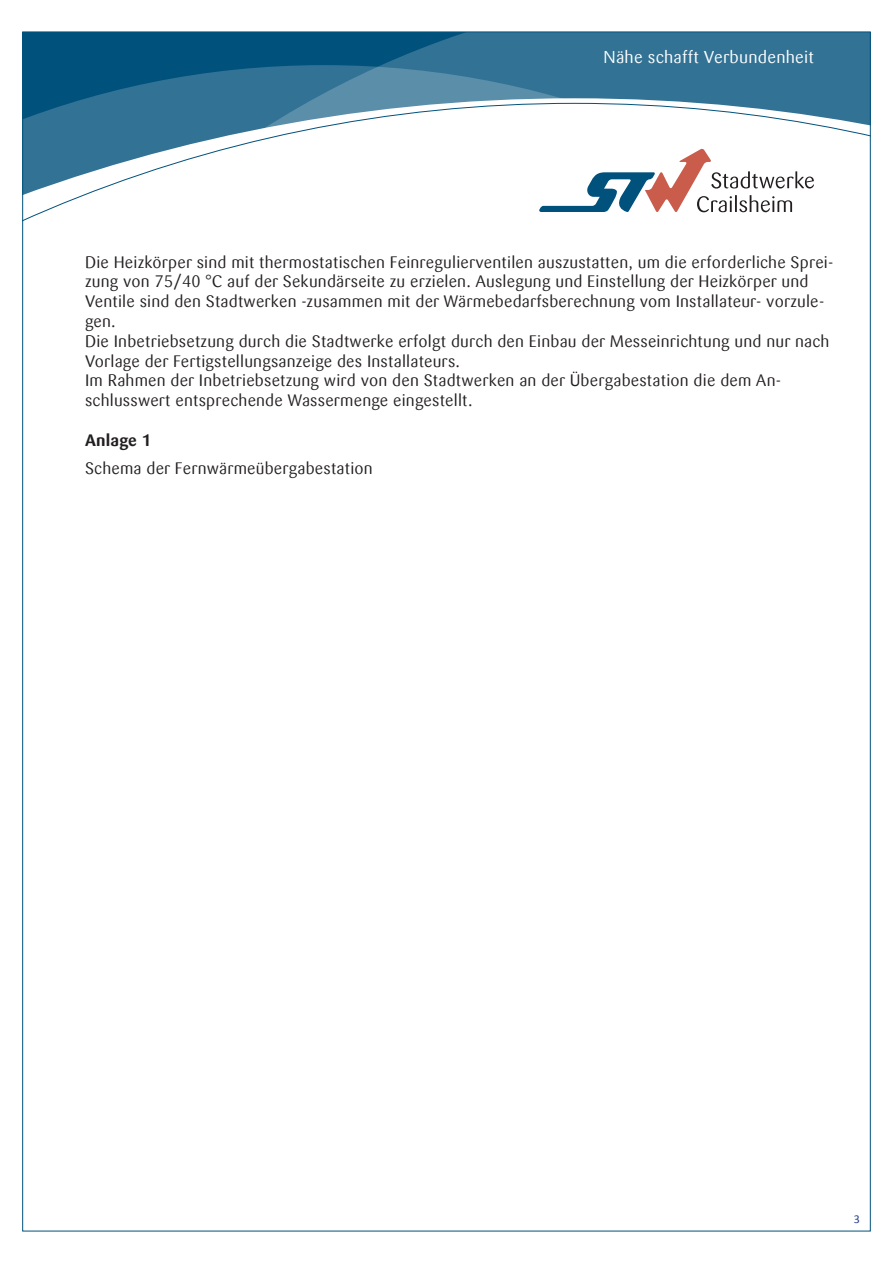
<style>
.page{position:relative;width:893px;height:1263px;background:#fff}
.page>*{position:absolute;margin:0;border:0;box-sizing:border-box;transform-origin:0 0}
.t1{font:17.1px "Sari Offc";letter-spacing:.01em;color:#fff}
.t2{font:16.5px/19.8px "Sari Offc";letter-spacing:.01em;color:#231f20}
.t3{font:700 16.5px "Sari Offc";color:#231f20}
.t4{font:12px "Calibri";color:#253f8e}
</style>
<div class="page">
<svg style="left:24px;top:34px;width:845px;height:31px;background:#1a6389"></svg>
<svg style="left:24px;top:65px;width:845px;height:33px;background:#2f7193"></svg>
<svg style="left:24px;top:98px;width:845px;height:5px;background:#5c90aa"></svg>
<svg style="left:24px;top:103px;width:845px;height:118px"></svg>
<svg style="left:539px;top:149px;width:275px;height:63px"></svg>
<p class="t1" style="left:604px;top:46px;width:212px">Nähe schafft Verbundenheit</p>
<p class="t2" style="left:85px;top:252px;width:750px">Die Heizkörper sind mit thermostatischen Feinregulierventilen auszustatten, um die erforderliche Sprei&shy;zung von 75/40 °C auf der Sekundärseite zu erzielen. Auslegung und Einstellung der Heizkörper und Ventile sind den Stadtwerken -zusammen mit der Wärmebedarfsberechnung vom I nstallateur- vorzule&shy;gen.<br>Die I nbetriebsetzung durch die Stadtwerke erfolgt durch den Einbau der Messeinrichtung und nur nach Vorlage der Fertigstellungsanzeige des I nstallateurs.<br>I m Rahmen der I nbetriebsetzung wird von den Stadtwerken an der Übergabestation die dem An&shy;schlusswert entsprechende Wassermenge eingestellt.</p>
<p class="t3" style="left:85px;top:429px;width:67px">Anlage 1</p>
<p class="t2" style="left:85px;top:458px;width:289px">Schema der Fernwärmeübergabestation</p>
<p class="t4" style="left:854px;top:1211px;width:8px">3</p>
</div>
